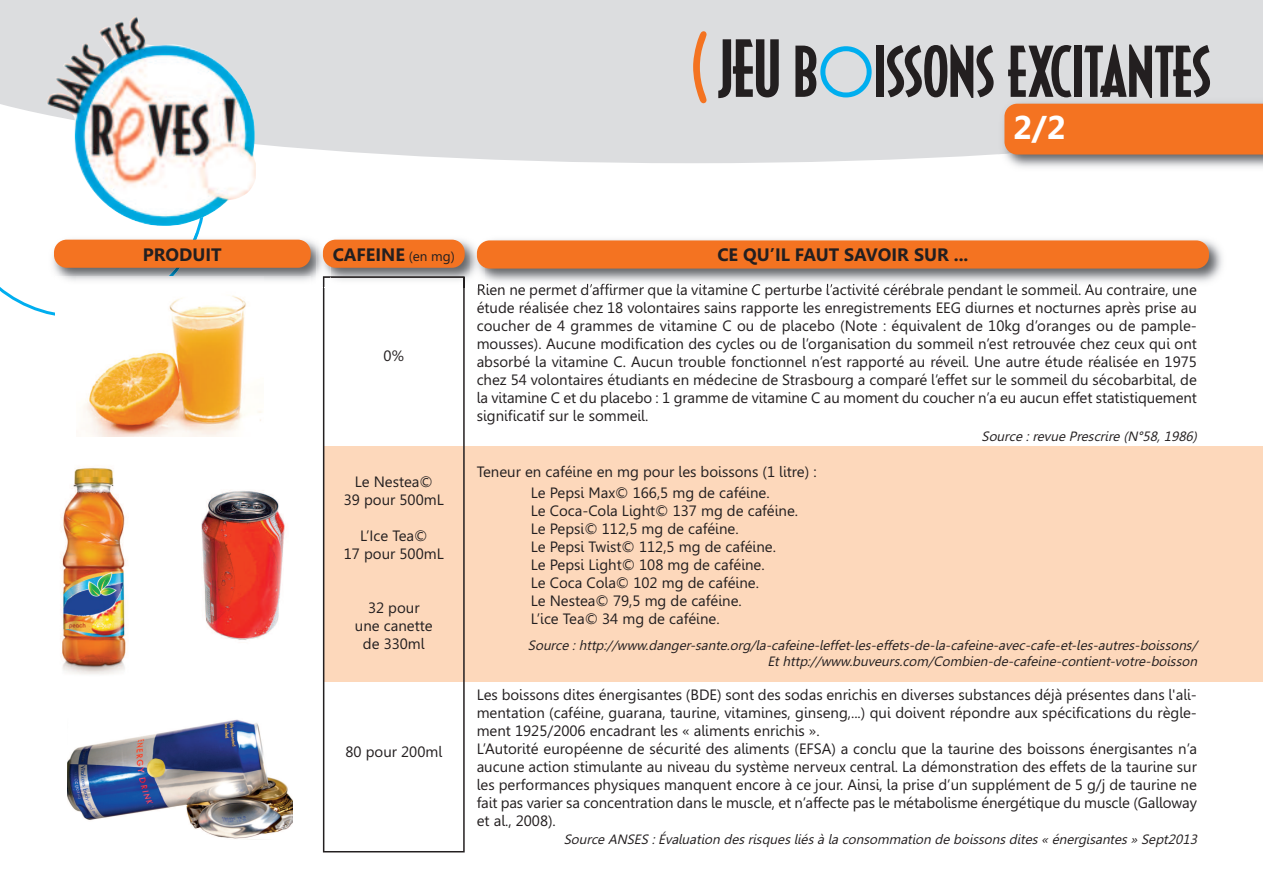
<style>
.page{position:relative;width:1263px;height:893px;background:#fff}
.page>*{position:absolute;margin:0;border:0;box-sizing:border-box;transform-origin:0 0}
.t1{font:97.5px "Isonorm D";color:#f47321}
.t2{font:75px "Decotura ICG";letter-spacing:-.01em;color:#231f20}
.t3{font:700 33px "Gisha";color:#fff}
.t4{font:700 18px "Gisha";color:#231f20}
.t5{font:15px/18px "Gisha";color:#231f20;text-align:center}
.t6{font:italic 13.5px/16.2px "Gisha";color:#231f20;text-align:right}
.s1{font-family:"Avenida Let Plain";color:#00aeef}
.s2{font-weight:400;font-size:13.5px}
</style>
<div class="page">
<svg style="left:0;top:226px;width:201px;height:90px"></svg>
<div style="left:0;top:0;width:1263px;height:163px;background:#dcdddf"></div>
<img style="left:47px;top:16px;width:209px;height:210px">
<img style="left:998px;top:154px;width:265px;height:14px">
<img style="left:998px;top:97px;width:265px;height:57px">
<img style="left:1064px;top:97px;width:134px;height:1px">
<div style="left:1004px;top:104px;width:259px;height:51px;background:#f47321"></div>
<div style="left:323px;top:446px;width:940px;height:235px;background:#fdd8bb"></div>
<div style="left:323px;top:276px;width:142px;height:576px;border:2px solid #231f20"></div>
<div style="left:56px;top:276px;width:255px;height:160px;background:#fff"></div>
<img style="left:83px;top:295px;width:179px;height:141px">
<img style="left:60px;top:467px;width:66px;height:207px">
<img style="left:68px;top:719px;width:225px;height:121px">
<img style="left:201px;top:490px;width:84px;height:150px">
<img style="left:199px;top:233px;width:117px;height:47px">
<img style="left:47px;top:233px;width:122px;height:54px">
<img style="left:169px;top:233px;width:30px;height:43px">
<img style="left:56px;top:276px;width:255px;height:11px">
<div style="left:54px;top:240px;width:257px;height:28px;background:#f47321;border-radius:13px"></div>
<img style="left:330px;top:239px;width:893px;height:48px">
<img style="left:330px;top:276px;width:135px;height:2px">
<svg style="left:463px;top:278px;width:2px;height:9px"></svg>
<img style="left:316px;top:241px;width:14px;height:35px">
<svg style="left:322px;top:276px;width:8px;height:11px"></svg>
<div style="left:323px;top:240px;width:142px;height:28px;background:#f47321;border-radius:13px"></div>
<img style="left:588px;top:287px;width:608px;height:1px">
<img style="left:478px;top:284px;width:110px;height:4px">
<img style="left:470px;top:239px;width:14px;height:48px">
<svg style="left:478px;top:284px;width:6px;height:3px"></svg>
<div style="left:477px;top:240px;width:732px;height:29px;background:#f47321;border-radius:13px"></div>
<h1 class="t1" style="left:688px;top:6px;width:25px">(</h1>
<h2 class="t2" style="left:717px;top:27px;width:496px">JEU b<span class="s1">O</span>issons excitantes</h2>
<h3 class="t3" style="left:1013px;top:109px;width:54px">2/2</h3>
<p class="t4" style="left:143px;top:244px;width:80px">PRODUIT</p>
<p class="t4" style="left:333px;top:244px;width:124px">CAFEINE <span class="s2">(en mg)</span></p>
<p class="t4" style="left:717px;top:245px;width:253px">CE QU’IL FAUT SAVOIR SUR ...</p>
<p class="t5" style="left:384px;top:347px;width:22px">0%</p>
<p class="t5" style="left:344px;top:473px;width:101px">Le Nestea©<br>39 pour 500mL</p>
<p class="t5" style="left:344px;top:527px;width:101px">L’Ice Tea©<br>17 pour 500mL</p>
<p class="t5" style="left:355px;top:599px;width:79px">32 pour une canette de 330ml</p>
<p class="t5" style="left:345px;top:743px;width:98px">80 pour 200ml</p>
<p class="t5" style="left:477px;top:281px;width:722px;text-align:justify">Rien ne permet d’affirmer que la vitamine C perturbe l’activité cérébrale pendant le sommeil. Au contraire, une étude réalisée chez 18 volontaires sains rapporte les enregistrements EEG diurnes et nocturnes après prise au coucher de 4 grammes de vitamine C ou de placebo (Note : équivalent de 10kg d’oranges ou de pample&shy;mousses). Aucune modification des cycles ou de l’organisation du sommeil n’est retrouvée chez ceux qui ont absorbé la vitamine C. Aucun trouble fonctionnel n’est rapporté au réveil. Une autre étude réalisée en 1975 chez 54 volontaires étudiants en médecine de Strasbourg a comparé l’effet sur le sommeil du sécobarbital, de la vitamine C et du placebo : 1 gramme de vitamine C au moment du coucher n’a eu aucun effet statistiquement significatif sur le sommeil.</p>
<p class="t6" style="left:981px;top:429px;width:220px">Source : revue Prescrire (N°58, 1986)</p>
<p class="t5" style="left:477px;top:461px;width:341px;line-height:21.6px">Teneur en caféine en mg pour les boissons (1 litre) :<br>Le Pepsi Max© 166,5 mg de caféine.</p>
<p class="t5" style="left:531px;top:502px;width:269px;text-align:left">Le Coca-Cola Light© 137 mg de caféine.<br>Le Pepsi© 112,5 mg de caféine.<br>Le Pepsi Twist© 112,5 mg de caféine.<br>Le Pepsi Light© 108 mg de caféine.<br>Le Coca Cola© 102 mg de caféine.<br>Le Nestea© 79,5 mg de caféine.<br>L’ice Tea© 34 mg de caféine.</p>
<p class="t6" style="left:528px;top:637px;width:674px">Source : http://www.danger-sante.org/la-cafeine-leffet-les-effets-de-la-cafeine-avec-cafe-et-les-autres-boissons/<br>Et http://www.buveurs.com/Combien-de-cafeine-contient-votre-boisson</p>
<p class="t5" style="left:477px;top:686px;width:722px;text-align:left">Les boissons dites énergisantes (BDE) sont des sodas enrichis en diverses substances déjà présentes dans l'ali&shy;mentation (caféine, guarana, taurine, vitamines, ginseng,...) qui doivent répondre aux spécifications du règle&shy;ment 1925/2006 encadrant les « aliments enrichis ».<br>L’Autorité européenne de sécurité des aliments (EFSA) a conclu que la taurine des boissons énergisantes n’a aucune action stimulante au niveau du système nerveux central. La démonstration des effets de la taurine sur les performances physiques manquent encore à ce jour. Ainsi, la prise d’un supplément de 5 g/j de taurine ne fait pas varier sa concentration dans le muscle, et n’affecte pas le métabolisme énergétique du muscle (Galloway et al., 2008).</p>
<p class="t6" style="left:564px;top:831px;width:638px">Source ANSES : Évaluation des risques liés à la consommation de boissons dites « énergisantes » Sept2013</p>
</div>
